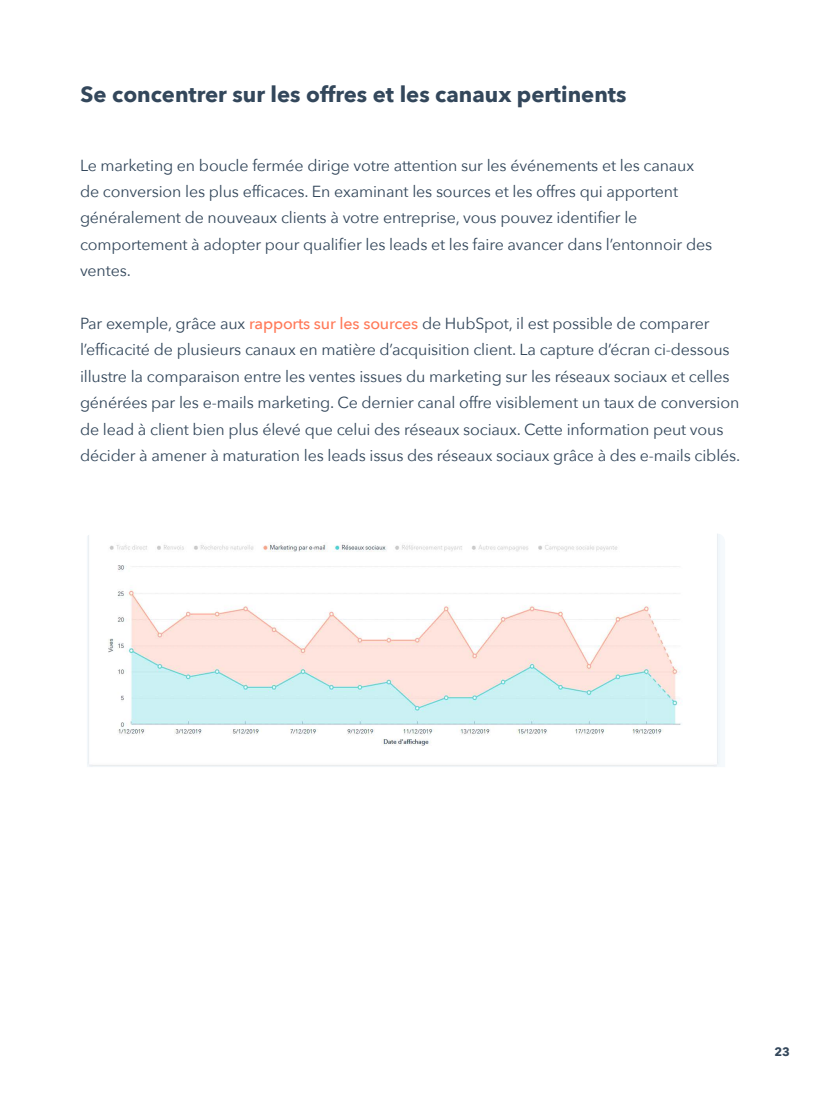
<style>
.page{position:relative;width:820px;height:1093px;background:#fff}
.page>*{position:absolute;margin:0;border:0;box-sizing:border-box;transform-origin:0 0}
.t1{font:700 22px "Avenir Next";color:#33475b}
.t2{font:16px/26.4px "Avenir Next";letter-spacing:-.01em;color:#33475b}
.t3{font:700 12px "Avenir Next";color:#33475b}
.s1{font-weight:500;color:#ff7a59}
</style>
<div class="page">
<img style="left:87px;top:534px;width:634px;height:233px">
<h1 class="t1" style="left:81px;top:81px;width:547px">Se concentrer sur les offres et les canaux pertinents</h1>
<p class="t2" style="left:80px;top:151px;width:633px">Le marketing en boucle fermée dirige votre attention sur les événements et les canaux de conversion les plus efficaces. En examinant les sources et les offres qui apportent généralement de nouveaux clients à votre entreprise, vous pouvez identifier le comportement à adopter pour qualifier les leads et les faire avancer dans l’entonnoir des ventes.</p>
<p class="t2" style="left:80px;top:310px;width:661px">Par exemple, grâce aux <span class="s1">rapports sur les sources</span> de HubSpot, il est possible de comparer l’efficacité de plusieurs canaux en matière d’acquisition client. La capture d’écran ci-dessous illustre la comparaison entre les ventes issues du marketing sur les réseaux sociaux et celles générées par les e-mails marketing. Ce dernier canal offre visiblement un taux de conversion de lead à client bien plus élevé que celui des réseaux sociaux. Cette information peut vous décider à amener à maturation les leads issus des réseaux sociaux grâce à des e-mails ciblés.</p>
<p class="t3" style="left:774px;top:1045px;width:17px">23</p>
</div>
